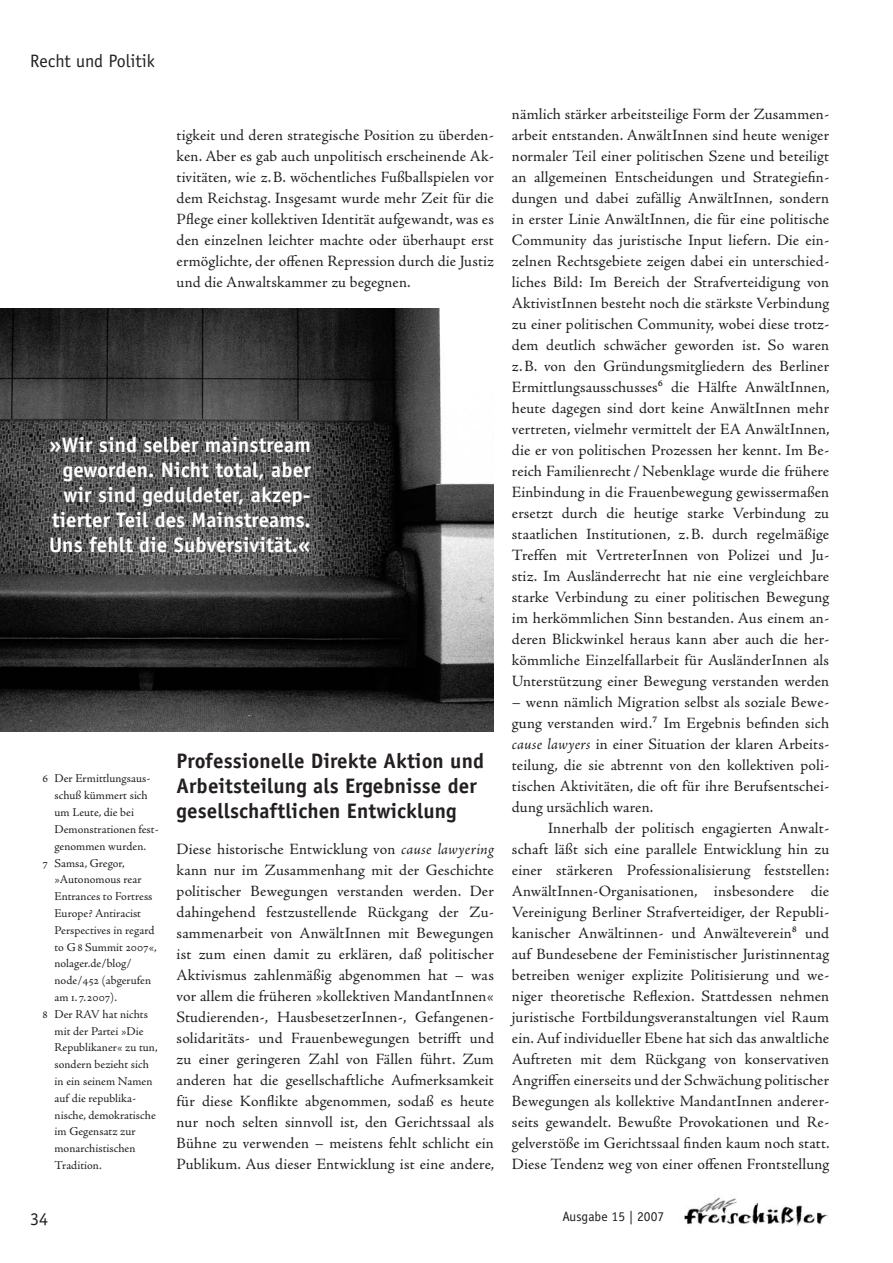
<style>
.page{position:relative;width:893px;height:1263px;background:#fff}
.page>*{position:absolute;margin:0;border:0;box-sizing:border-box;transform-origin:0 0}
.t1{font:700 21px/25.2px "Officina Sans";letter-spacing:.005em;color:#fff;text-align:right}
.t2{font:700 21px/24.8px "Officina Sans";letter-spacing:.005em;color:#231f20}
.t3{font:18px "Officina Sans";color:#231f20}
.t4{font:15.75px/21px "Adobe Jenson Pro";letter-spacing:.01em;color:#231f20;text-align:justify}
.t5{font:13.5px "Officina Sans";color:#231f20}
.t6{font:12px "Adobe Jenson Pro";color:#231f20}
.s1{font-style:italic}
</style>
<div class="page">
<img style="left:684px;top:1197px;width:144px;height:29px">
<img style="left:0;top:308px;width:494px;height:423px">
<p class="t3" style="left:30px;top:50px;width:126px">Recht und Politik</p>
<p class="t4" style="left:177px;top:125px;width:319px">tigkeit und deren strategische Position zu überden&shy;ken. Aber es gab auch unpolitisch erscheinende Ak&shy;tivitäten, wie z.B. wöchentliches Fußballspielen vor dem Reichstag. Insgesamt wurde mehr Zeit für die Pflege einer kollektiven Identität aufgewandt, was es den einzelnen leichter machte oder überhaupt erst ermöglichte, der offenen Repression durch die Justiz und die Anwaltskammer zu begegnen.</p>
<h1 class="t1" style="left:49px;top:432px;width:263px">»Wir sind selber mainstream geworden. Nicht total, aber wir sind geduldeter, akzep&shy;tierter Teil des Mainstreams.<br>Uns fehlt die Subversivität.«</h1>
<p class="t6" style="left:43px;top:772px;width:109px">6 Der Ermittlungsaus-</p>
<p class="t6" style="left:55px;top:789px;width:95px">schuß kümmert sich</p>
<p class="t6" style="left:55px;top:805px;width:81px">um Leute, die bei</p>
<p class="t6" style="left:55px;top:822px;width:106px">Demonstrationen fest-</p>
<p class="t6" style="left:55px;top:839px;width:93px">genommen wurden.</p>
<p class="t6" style="left:43px;top:856px;width:84px">7 Samsa, Gregor,</p>
<p class="t6" style="left:55px;top:873px;width:89px">»Autonomous rear</p>
<p class="t6" style="left:55px;top:889px;width:99px">Entrances to Fortress</p>
<p class="t6" style="left:55px;top:906px;width:88px">Europe? Antiracist</p>
<p class="t6" style="left:55px;top:923px;width:101px">Perspectives in regard</p>
<p class="t6" style="left:55px;top:940px;width:104px">to G8 Summit 2007«,</p>
<p class="t6" style="left:55px;top:957px;width:79px">nolager.de/blog/</p>
<p class="t6" style="left:55px;top:973px;width:98px">node/452 (abgerufen</p>
<p class="t6" style="left:55px;top:990px;width:64px">am 1.7.2007).</p>
<p class="t6" style="left:43px;top:1007px;width:107px">8 Der RAV hat nichts</p>
<p class="t6" style="left:55px;top:1024px;width:91px">mit der Partei »Die</p>
<p class="t6" style="left:55px;top:1041px;width:105px">Republikaner« zu tun,</p>
<p class="t6" style="left:55px;top:1057px;width:96px">sondern bezieht sich</p>
<p class="t6" style="left:55px;top:1074px;width:99px">in ein seinem Namen</p>
<p class="t6" style="left:55px;top:1091px;width:83px">auf die republika-</p>
<p class="t6" style="left:55px;top:1108px;width:103px">nische, demokratische</p>
<p class="t6" style="left:55px;top:1125px;width:83px">im Gegensatz zur</p>
<p class="t6" style="left:55px;top:1141px;width:83px">monarchistischen</p>
<p class="t6" style="left:55px;top:1158px;width:49px">Tradition.</p>
<h1 class="t2" style="left:177px;top:749px;width:309px">Professionelle Direkte Aktion und<br>Arbeitsteilung als Ergebnisse der gesellschaftlichen Entwicklung</h1>
<p class="t4" style="left:177px;top:839px;width:319px">Diese historische Entwicklung von <span class="s1">cause lawyering </span>kann nur im Zusammenhang mit der Geschichte politischer Bewegungen verstanden werden. Der dahingehend festzustellende Rückgang der Zu&shy;sammenarbeit von AnwältInnen mit Bewegungen ist zum einen damit zu erklären, daß politischer Aktivismus zahlenmäßig abgenommen hat – was vor allem die früheren »kollektiven MandantInnen« Studierenden-, HausbesetzerInnen-, Gefangenen&shy;solidaritäts- und Frauenbewegungen betrifft und zu einer geringeren Zahl von Fällen führt. Zum anderen hat die gesellschaftliche Aufmerksamkeit für diese Konflikte abgenommen, sodaß es heute nur noch selten sinnvoll ist, den Gerichtssaal als Bühne zu verwenden – meistens fehlt schlicht ein Publikum. Aus dieser Entwicklung ist eine andere,</p>
<p class="t4" style="left:512px;top:104px;width:319px">nämlich stärker arbeitsteilige Form der Zusammen&shy;arbeit entstanden. AnwältInnen sind heute weniger normaler Teil einer politischen Szene und beteiligt an allgemeinen Entscheidungen und Strategiefin&shy;dungen und dabei zufällig AnwältInnen, sondern in erster Linie AnwältInnen, die für eine politische Community das juristische Input liefern. Die ein&shy;zelnen Rechtsgebiete zeigen dabei ein unterschied&shy;liches Bild: Im Bereich der Strafverteidigung von AktivistInnen besteht noch die stärkste Verbindung zu einer politischen Community, wobei diese trotz&shy;dem deutlich schwächer geworden ist. So waren z.B. von den Gründungsmitgliedern des Berliner Ermittlungsausschusses⁶ die Hälfte AnwältInnen, heute dagegen sind dort keine AnwältInnen mehr vertreten, vielmehr vermittelt der EA AnwältInnen, die er von politischen Prozessen her kennt. Im Be&shy;reich Familienrecht / Nebenklage wurde die frühere Einbindung in die Frauenbewegung gewissermaßen ersetzt durch die heutige starke Verbindung zu staatlichen Institutionen, z.B. durch regelmäßige Treffen mit VertreterInnen von Polizei und Ju&shy;stiz. Im Ausländerrecht hat nie eine vergleichbare starke Verbindung zu einer politischen Bewegung im herkömmlichen Sinn bestanden. Aus einem an&shy;deren Blickwinkel heraus kann aber auch die her&shy;kömmliche Einzelfallarbeit für AusländerInnen als Unterstützung einer Bewegung verstanden werden</p>
<p class="t4" style="left:512px;top:692px;width:319px">– wenn nämlich Migration selbst als soziale Bewe&shy;gung verstanden wird.⁷ Im Ergebnis befinden sich <span class="s1">cause lawyers</span> in einer Situation der klaren Arbeits&shy;teilung, die sie abtrennt von den kollektiven poli&shy;tischen Aktivitäten, die oft für ihre Berufsentschei&shy;dung ursächlich waren.</p>
<p class="t4" style="left:512px;top:818px;width:319px;text-indent:36px">Innerhalb der politisch engagierten Anwalt&shy;schaft läßt sich eine parallele Entwicklung hin zu einer stärkeren Professionalisierung feststellen:<br>AnwältInnen-Organisationen, insbesondere die Vereinigung Berliner Strafverteidiger, der Republi&shy;kanischer Anwältinnen- und Anwälteverein⁸ und auf Bundesebene der Feministischer Juristinnentag betreiben weniger explizite Politisierung und we&shy;niger theoretische Reflexion. Stattdessen nehmen juristische Fortbildungsveranstaltungen viel Raum ein. Auf individueller Ebene hat sich das anwaltliche Auftreten mit dem Rückgang von konservativen Angriffen einerseits und der Schwächung politischer Bewegungen als kollektive MandantInnen anderer&shy;seits gewandelt. Bewußte Provokationen und Re&shy;gelverstöße im Gerichtssaal finden kaum noch statt.<br>Diese Tendenz weg von einer offenen Frontstellung</p>
<p class="t3" style="left:30px;top:1208px;width:19px">34</p>
<p class="t5" style="left:562px;top:1209px;width:103px">Ausgabe 15 | 2007</p>
</div>
